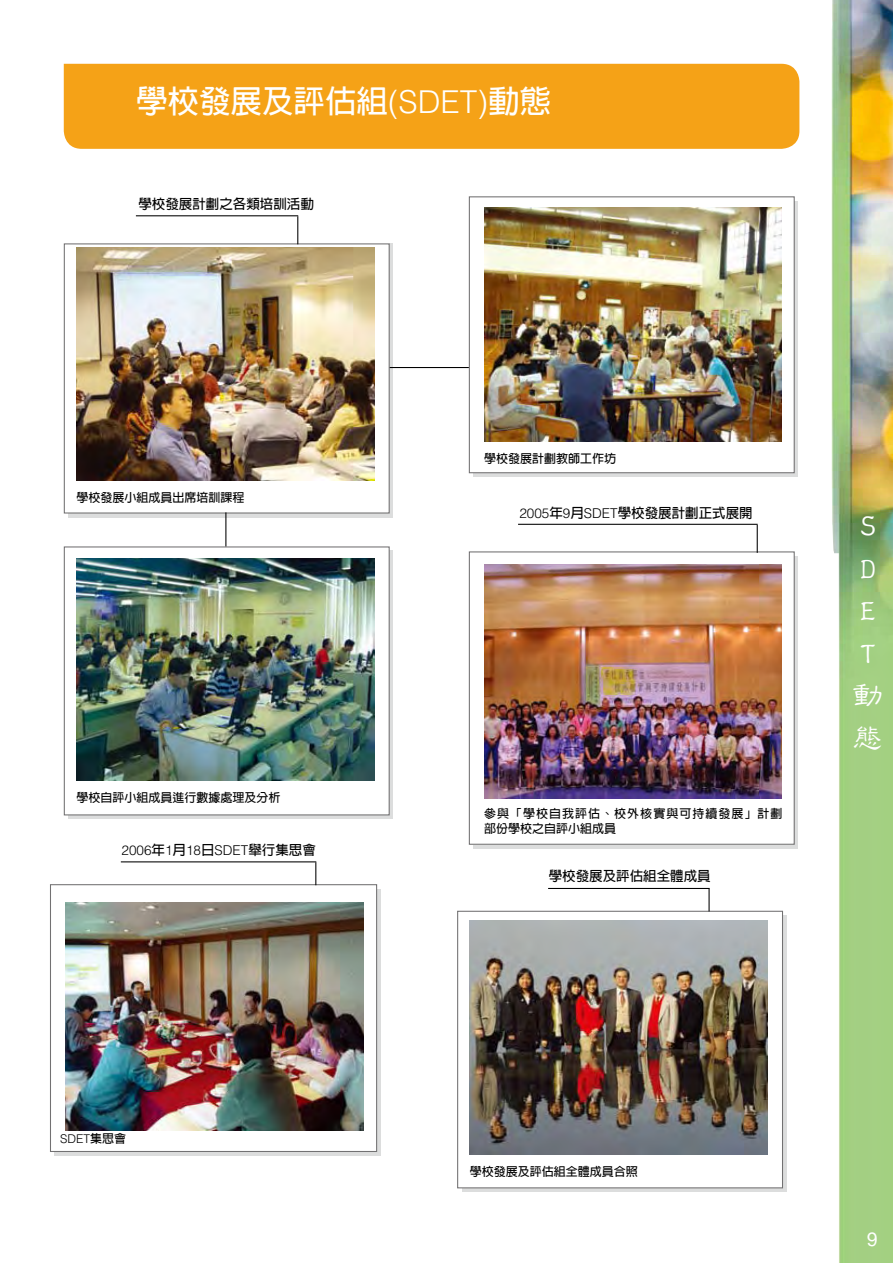
<style>
.page{position:relative;width:893px;height:1263px;background:#fff}
.page>*{position:absolute;margin:0;border:0;box-sizing:border-box;transform-origin:0 0}
.t1{font:700 31.5px "AR Hei B5 HK";color:#fff}
.t2{font:500 31.5px/42.5px "AR Li Shu B5 HK";color:#fff}
.t3{font:700 13.5px "AR Hei B5 HK";color:#000}
.t4{font:300 13.5px "Helvetica";color:#000}
.t5{font:700 12px "AR Hei B5 HK";color:#000}
.t6{font:700 12px/15px "AR Hei B5 HK";letter-spacing:.085em;color:#000}
.t7{font:300 12px "Helvetica";color:#000}
.s1{font-family:"Helvetica";font-weight:300}
.s2{font-family:"AR Hei B5 HK";font-weight:700}
</style>
<div class="page">
<img style="left:832px;top:0;width:61px;height:1263px">
<div style="left:462px;top:915px;width:325px;height:277px;background:linear-gradient(to right,#dcdddd,#dcdddd)"></div>
<div style="left:458px;top:911px;width:324px;height:277px;background:#fff"></div>
<div style="left:457px;top:911px;width:326px;height:277px;border:1px solid #727172"></div>
<svg style="left:68px;top:551px;width:325px;height:268px;background:#d4d5d5"></svg>
<div style="left:64px;top:547px;width:325px;height:268px;background:#fff"></div>
<div style="left:64px;top:546px;width:326px;height:269px;border:1px solid #727172"></div>
<svg style="left:68px;top:243px;width:325px;height:274px;background:#d2d3d3"></svg>
<div style="left:64px;top:244px;width:325px;height:269px;background:#fff"></div>
<div style="left:64px;top:243px;width:326px;height:270px;border:1px solid #727172"></div>
<div style="left:55px;top:889px;width:326px;height:266px;background:linear-gradient(to bottom,#d3d4d4,#d4d5d5)"></div>
<div style="left:50px;top:885px;width:327px;height:266px;background:#fff"></div>
<div style="left:50px;top:884px;width:327px;height:268px;border:1px solid #727172"></div>
<div style="left:64px;top:64px;width:735px;height:85px;background:#f5a217"></div>
<img style="left:66px;top:902px;width:297px;height:228px">
<img style="left:77px;top:248px;width:297px;height:233px">
<img style="left:77px;top:558px;width:297px;height:223px">
<img style="left:470px;top:921px;width:297px;height:233px">
<div style="left:469px;top:551px;width:326px;height:294px;border:1px solid #727172"></div>
<img style="left:484px;top:565px;width:298px;height:234px">
<svg style="left:473px;top:201px;width:325px;height:276px;background:#d7d8d8"></svg>
<div style="left:469px;top:197px;width:325px;height:276px;background:#fff"></div>
<div style="left:469px;top:196px;width:326px;height:277px;border:1px solid #727172"></div>
<img style="left:484px;top:208px;width:298px;height:233px">
<hr style="left:121px;top:861px;width:195px;height:1px;background:#000">
<svg style="left:315px;top:862px;width:1px;height:23px"></svg>
<hr style="left:136px;top:215px;width:162px;height:1px;background:#000">
<svg style="left:297px;top:216px;width:1px;height:28px"></svg>
<hr style="left:548px;top:888px;width:162px;height:1px;background:#000">
<hr style="left:708px;top:889px;width:2px;height:22px;background:#000">
<hr style="left:225px;top:512px;width:1px;height:34px;background:#000">
<hr style="left:390px;top:367px;width:79px;height:1px;background:#000">
<hr style="left:518px;top:524px;width:240px;height:1px;background:#000">
<svg style="left:757px;top:525px;width:1px;height:28px"></svg>
<svg style="left:868px;top:1232px;width:9px;height:14px"></svg>
<h1 class="t1" style="left:136px;top:85px;width:416px">學校發展及評估組<span class="s1">(SDET)</span>動態</h1>
<p class="t3" style="left:138px;top:197px;width:177px">學校發展計劃之各類培訓活動</p>
<p class="t5" style="left:77px;top:491px;width:170px">學校發展小組成員出席培訓課程</p>
<p class="t5" style="left:77px;top:791px;width:206px">學校自評小組成員進行數據處理及分析</p>
<p class="t4" style="left:122px;top:842px;width:196px">2006<span class="s2">年</span>1<span class="s2">月</span>18<span class="s2">日</span>SDET<span class="s2">舉行集思會</span></p>
<p class="t5" style="left:484px;top:453px;width:133px">學校發展計劃教師工作坊</p>
<p class="t3" style="left:519px;top:506px;width:235px"><span class="s1">2005</span>年<span class="s1">9</span>月<span class="s1">SDET</span>學校發展計劃正式展開</p>
<p class="t6" style="left:484px;top:806px;width:300px">參與「學校自我評估、校外核實與可持續發展」計劃部份學校之自評小組成員</p>
<p class="t3" style="left:549px;top:869px;width:163px">學校發展及評估組全體成員</p>
<h1 class="t2" style="left:852px;top:504px;width:31px">S<br>D<br>E<br>T動態</h1>
<p class="t7" style="left:60px;top:1131px;width:67px">SDET<span class="s2">集思會</span></p>
<p class="t5" style="left:470px;top:1165px;width:169px">學校發展及評估組全體成員合照</p>
</div>
